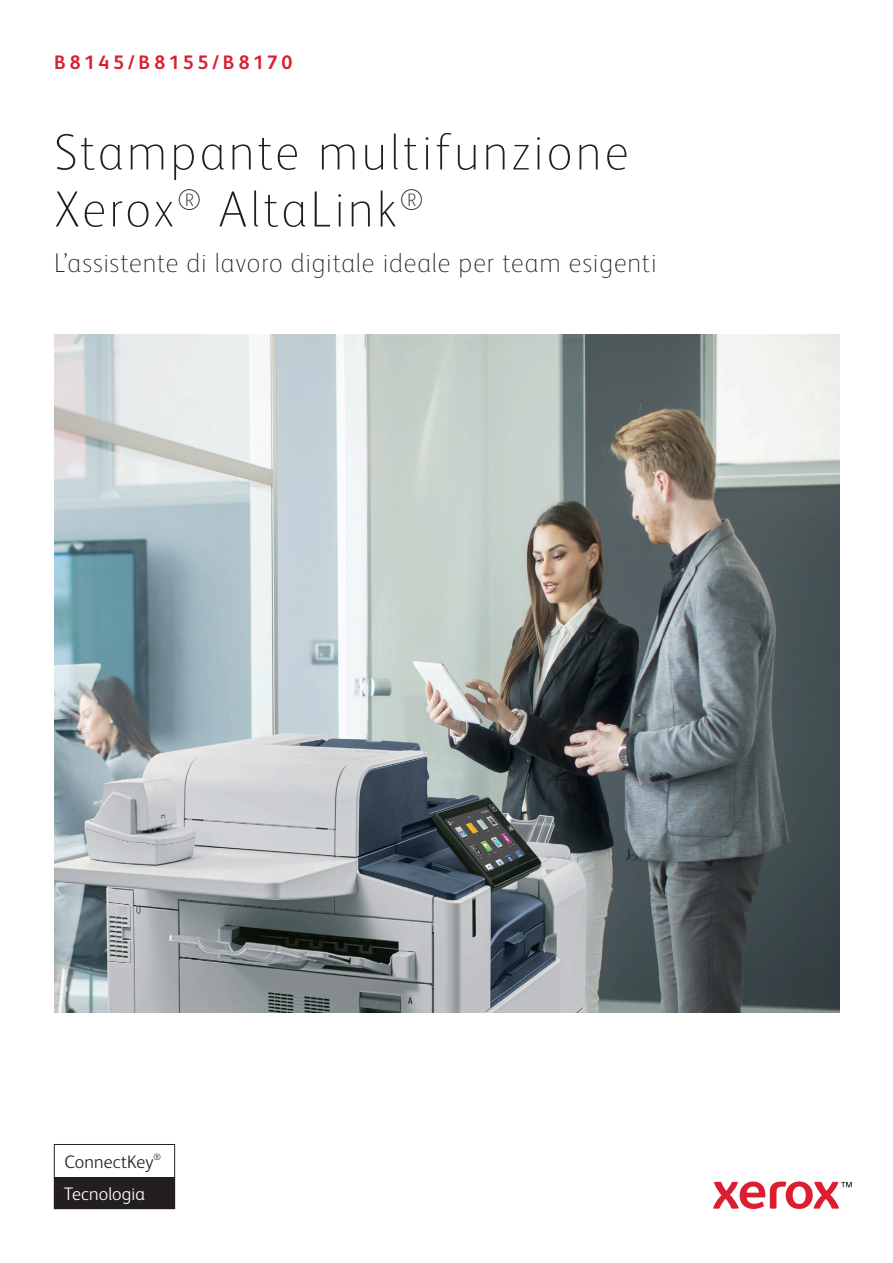
<style>
.page{position:relative;width:893px;height:1263px;background:#fff}
.page>*{position:absolute;margin:0;border:0;box-sizing:border-box;transform-origin:0 0}
.Cover_Title_EXPERT_3{font:100 51px/57px "Xerox Sans";letter-spacing:.06em;color:#231f20}
.Cover_Subhead{font:100 27px "Xerox Sans";letter-spacing:.03em;color:#231f20}
.Title_Crosshead_left{font:700 19.5px "Xerox Sans";letter-spacing:.185em;color:#db1e30}
.Body_Subhead{font:300 18.15px "Xerox Sans";letter-spacing:.005em;color:#231f20}
.Body_Subhead-2{font:300 18.15px "Xerox Sans";letter-spacing:.005em;color:#fff}
</style>
<div class="page">
<svg style="left:713px;top:1181px;width:139px;height:28px"></svg>
<div style="left:54px;top:1144px;width:121px;height:65px;border:1px solid #231f20"></div>
<div style="left:54px;top:1177px;width:121px;height:32px;background:#231f20"></div>
<img style="left:55px;top:334px;width:785px;height:679px">
<p class="Title_Crosshead_left" style="left:54px;top:49px;width:240px">B8145/B8155/B8170</p>
<p class="Cover_Title_EXPERT_3" style="left:54px;top:121px;width:576px">Stampante multifunzione<br>Xerox<sup>®</sup> AltaLink<sup>®</sup></p>
<p class="Cover_Subhead" style="left:54px;top:245px;width:604px">L’assistente di lavoro digitale ideale per team esigenti</p>
<p class="Body_Subhead" style="left:64px;top:1149px;width:98px">ConnectKey<sup>®</sup></p>
<p class="Body_Subhead-2" style="left:64px;top:1181px;width:82px">Tecnologia</p>
</div>
